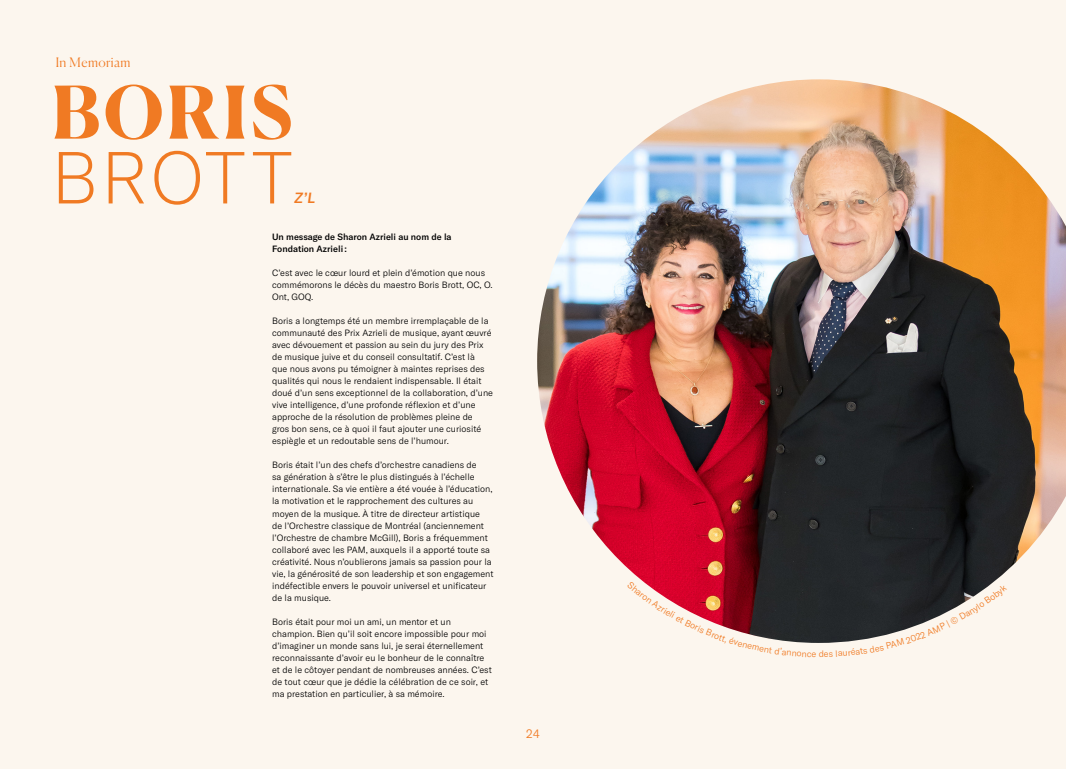
<style>
.page{position:relative;width:1066px;height:769px;background:#fff}
.page>*{position:absolute;margin:0;border:0;box-sizing:border-box;transform-origin:0 0}
.t1{font:700 72.3px "Canela";letter-spacing:.045em;color:#f07a23}
.t2{font:100 72.3px "GT America";letter-spacing:.03em;color:#f07a23}
.t3{font:500 14.6px "GT America";color:#f07a23}
.t4{font:300 13px "Canela";letter-spacing:.035em;color:#f07a23}
.t5{font:300 12px "GT America";color:#f07a23}
.t6{font:300 9px/12px "GT America";color:#000}
.t7{font:500 9px/12px "GT America";color:#000}
.t8{font:300 9px "GT America";color:#f07a23}
</style>
<div class="page">
<div style="left:0;top:0;width:1066px;height:768px;background:#fcf6ee"></div>
<img style="left:537px;top:79px;width:529px;height:563px">
<svg style="left:627px;top:581px;width:189px;height:62px"></svg>
<svg style="left:824px;top:583px;width:183px;height:60px"></svg>
<h3 class="t4" style="left:56px;top:52px;width:76px">In Memoriam</h3>
<h1 class="t1" style="left:51px;top:56px;width:243px">BORIS</h1>
<h1 class="t2" style="left:51px;top:136px;width:243px">BROTT</h1>
<h2 class="t3" style="left:294px;top:189px;width:25px">Z’L</h2>
<p class="t7" style="left:272px;top:231px;width:181px">Un message de Sharon Azrieli au nom de la<br>Fondation Azrieli :</p>
<p class="t6" style="left:272px;top:267px;width:222px">C’est avec le cœur lourd et plein d’émotion que nous commémorons le décès du maestro Boris Brott, OC, O.<br>Ont, GOQ.</p>
<p class="t6" style="left:272px;top:315px;width:222px">Boris a longtemps été un membre irremplaçable de la communauté des Prix Azrieli de musique, ayant œuvré avec dévouement et passion au sein du jury des Prix de musique juive et du conseil consultatif. C’est là<br>que nous avons pu témoigner à maintes reprises des qualités qui nous le rendaient indispensable. Il était doué d’un sens exceptionnel de la collaboration, d’une vive intelligence, d’une profonde réflexion et d’une approche de la résolution de problèmes pleine de<br>gros bon sens, ce à quoi il faut ajouter une curiosité espiègle et un redoutable sens de l’humour.</p>
<p class="t6" style="left:272px;top:459px;width:223px">Boris était l’un des chefs d’orchestre canadiens de<br>sa génération à s’être le plus distingués à l’échelle internationale. Sa vie entière a été vouée à l’éducation, la motivation et le rapprochement des cultures au moyen de la musique. À titre de directeur artistique<br>de l’Orchestre classique de Montréal (anciennement l’Orchestre de chambre McGill), Boris a fréquemment collaboré avec les PAM, auxquels il a apporté toute sa créativité. Nous n’oublierons jamais sa passion pour la vie, la générosité de son leadership et son engagement indéfectible envers le pouvoir universel et unificateur de la musique.</p>
<p class="t6" style="left:272px;top:615px;width:221px">Boris était pour moi un ami, un mentor et un champion. Bien qu’il soit encore impossible pour moi d’imaginer un monde sans lui, je serai éternellement reconnaissante d’avoir eu le bonheur de le connaître et de le côtoyer pendant de nombreuses années. C’est de tout cœur que je dédie la célébration de ce soir, et ma prestation en particulier, à sa mémoire.</p>
<h3 class="t5" style="left:526px;top:726px;width:15px">24</h3>
<p class="t8" style="left:819px;top:648px;width:7px">d</p>
</div>
